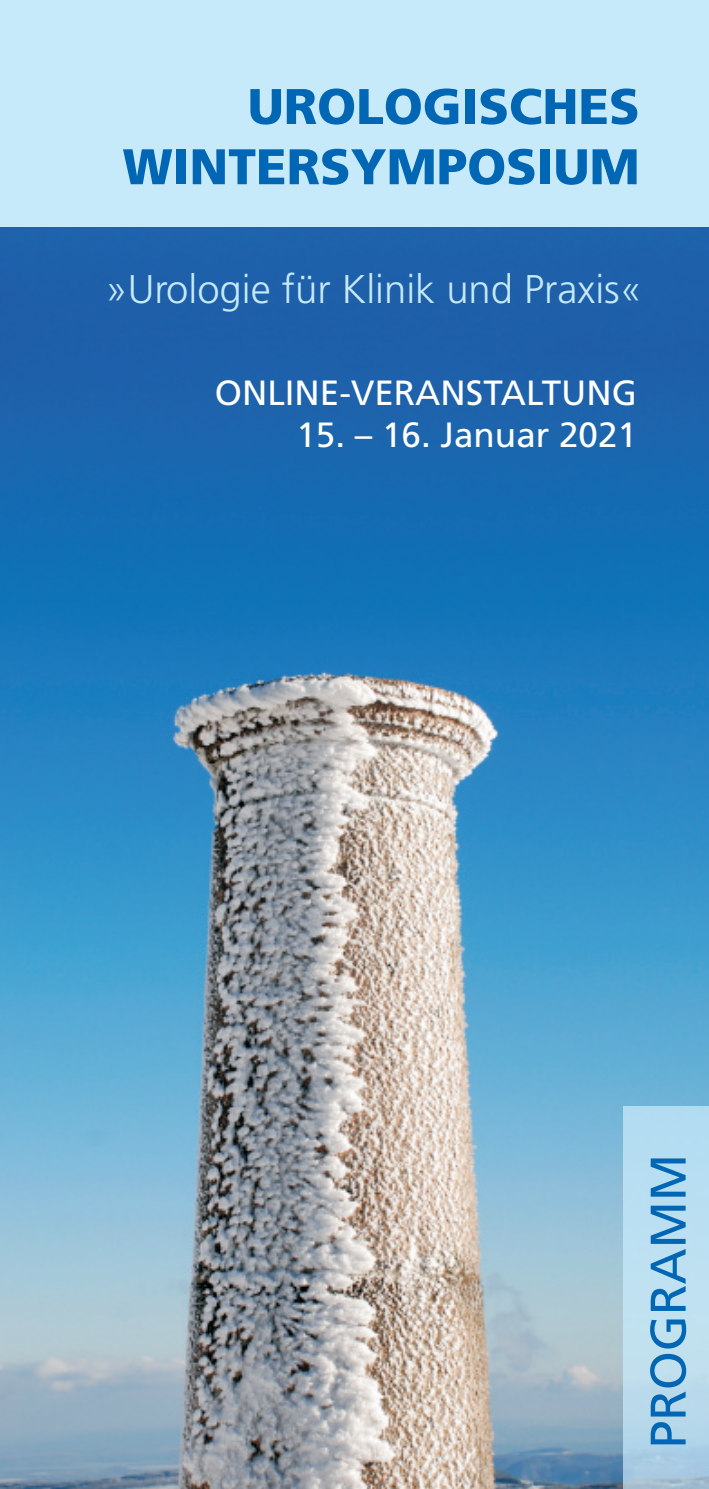
<style>
.page{position:relative;width:709px;height:1489px;background:#fff}
.page>*{position:absolute;margin:0;border:0;box-sizing:border-box;transform-origin:0 0}
.t1{font:900 50px/60.2px "Frutiger";color:#0166b3;text-align:right}
.t2{font:50px "Frutiger";color:#0166b3}
.t3{font:300 40px "Frutiger";color:#c6eafa}
.t4{font:35px "Frutiger";color:#fff}
</style>
<div class="page">
<img style="left:0;top:227px;width:709px;height:1261px">
<div style="left:0;top:0;width:709px;height:227px;background:#c6eafa"></div>
<img style="left:624px;top:1106px;width:85px;height:382px">
<h1 class="t1" style="left:123px;top:81px;width:518px">UROLOGISCHES<br>WINTERSYMPOSIUM</h1>
<p class="t3" style="left:105px;top:272px;width:538px">»Urologie für Klinik und Praxis«</p>
<p class="t4" style="left:215px;top:379px;width:423px">ONLINE-VERANSTALTUNG</p>
<p class="t4" style="left:296px;top:420px;width:342px">15. – 16. Januar 2021</p>
<h1 class="t2" style="left:648px;top:1448px;width:296px;rotate:-90deg">PROGRAMM</h1>
</div>
